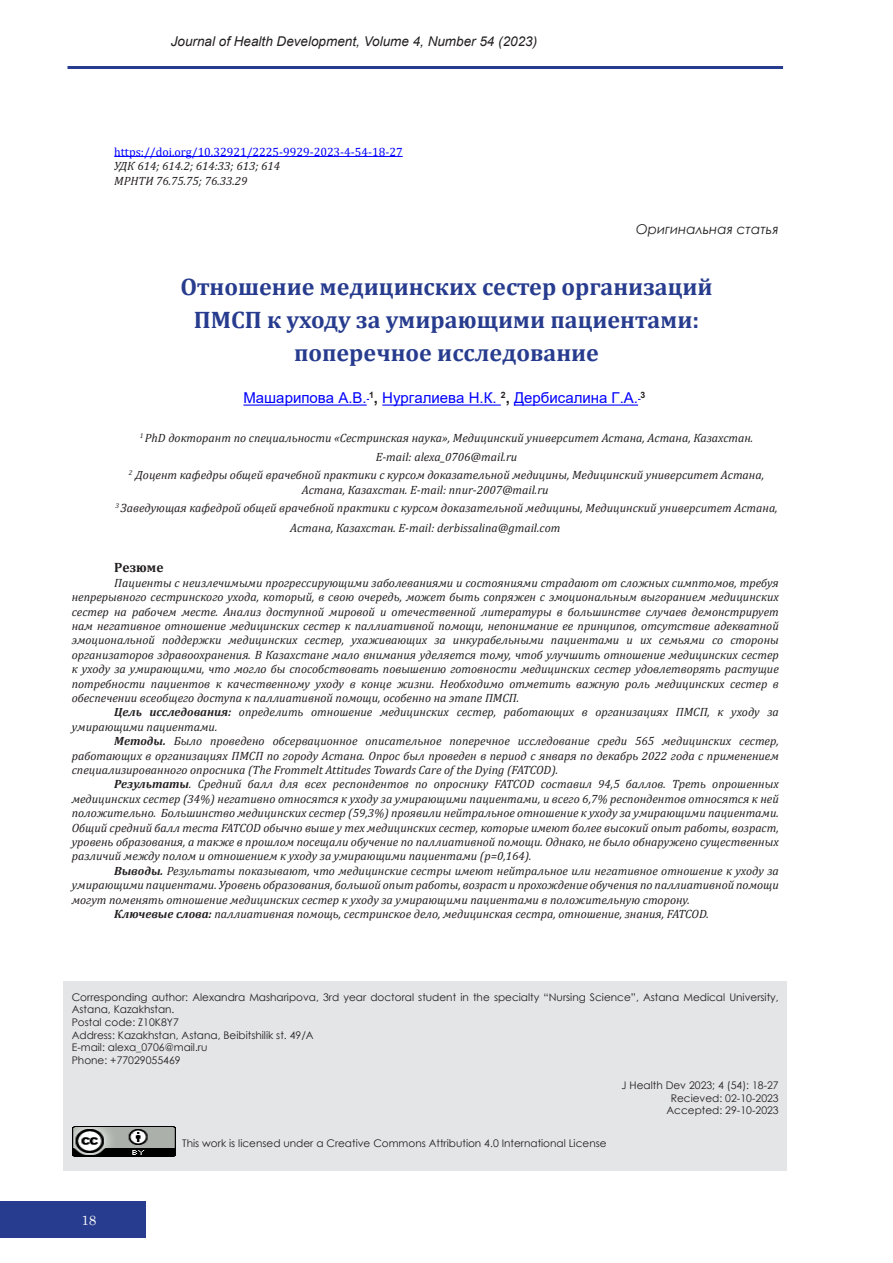
<style>
.page{position:relative;width:893px;height:1263px;background:#fff}
.page>*{position:absolute;margin:0;border:0;box-sizing:border-box;transform-origin:0 0}
.Название_статьи{font:700 24px "Cambria";color:#273c8e}
.ФИО_авторов{font:15px "Arial";color:#00f}
.t1{font:italic 13.5px "Arial";color:#231f20}
.Вид_статьи{font:italic 13.5px "Century Gothic";color:#231f20}
.Резюме{font:700 13.5px "Cambria";color:#231f20}
.t2{font:13.5px "Century";color:#fff}
.некоторый_текст_УДК{font:italic 12px/14.4px "Cambria";color:#231f20;text-align:justify}
.Должность{font:italic 12px/14.4px "Cambria";color:#231f20}
.некоторый_текст_УДК-2{font:12px "Cambria";color:#00f}
.для_корреспонденции{font:10.5px/12.6px "Century Gothic";color:#231f20}
.s1{font-weight:700;color:#231f20}
.s2{font-weight:700}
</style>
<div class="page">
<div style="left:0;top:1202px;width:146px;height:36px;background:#273c8e"></div>
<hr style="left:68px;top:66px;width:715px;height:3px;background:#273c8e">
<div style="left:63px;top:981px;width:724px;height:189px;background:#e4e5e7"></div>
<hr style="left:114px;top:156px;width:289px;height:1px;background:#00f">
<hr style="left:243px;top:404px;width:124px;height:2px;background:#00f">
<hr style="left:382px;top:404px;width:119px;height:2px;background:#00f">
<hr style="left:514px;top:404px;width:124px;height:2px;background:#00f">
<img style="left:72px;top:1127px;width:103px;height:30px">
<p class="t1" style="left:171px;top:32px;width:368px">Journal of Health Development, Volume 4, Number 54 (2023)</p>
<p class="некоторый_текст_УДК-2" style="left:114px;top:145px;width:290px">https://doi.org/10.32921/2225-9929-2023-4-54-18-27</p>
<p class="некоторый_текст_УДК" style="left:114px;top:158px;width:167px">УДК 614; 614.2; 614:33; 613; 614</p>
<p class="некоторый_текст_УДК" style="left:114px;top:173px;width:135px">МРНТИ 76.75.75; 76.33.29</p>
<p class="Вид_статьи" style="left:636px;top:220px;width:144px">Оригинальная статья</p>
<p class="Название_статьи" style="left:180px;top:270px;width:534px">Отношение медицинских сестер организаций</p>
<p class="Название_статьи" style="left:194px;top:303px;width:507px">ПМСП к уходу за умирающими пациентами:</p>
<p class="Название_статьи" style="left:294px;top:336px;width:306px">поперечное исследование</p>
<p class="ФИО_авторов" style="left:243px;top:388px;width:403px">Машарипова А.В. <sup>1</sup><span class="s1">,</span> Нургалиева Н.К. <sup>2</sup><span class="s1">,</span> Дербисалина Г.А. <sup>3</sup></p>
<p class="Должность" style="left:140px;top:430px;width:615px"><sup>1</sup> PhD докторант по специальности «Сестринская наука», Медицинский университет Астана, Астана, Казахстан.</p>
<p class="Должность" style="left:376px;top:449px;width:143px">E-mail: alexa_0706@mail.ru</p>
<p class="Должность" style="left:302px;top:467px;width:464px;text-indent:-173px"><sup>2</sup> Доцент кафедры общей врачебной практики с курсом доказательной медицины, Медицинский университет Астана,<br>Астана, Казахстан. E-mail: nnur-2007@mail.ru</p>
<p class="Должность" style="left:290px;top:498px;width:489px;line-height:19.8px;text-indent:-175px"><sup>3</sup> Заведующая кафедрой общей врачебной практики с курсом доказательной медицины, Медицинский университет Астана,<br>Астана, Казахстан. E-mail: derbissalina@gmail.com</p>
<p class="Резюме" style="left:114px;top:558px;width:51px">Резюме</p>
<p class="некоторый_текст_УДК" style="left:72px;top:575px;width:709px;text-indent:43px">Пациенты с неизлечимыми прогрессирующими заболеваниями и состояниями страдают от сложных симптомов, требуя непрерывного сестринского ухода, который, в свою очередь, может быть сопряжен с эмоциональным выгоранием медицинских сестер на рабочем месте. Анализ доступной мировой и отечественной литературы в большинстве случаев демонстрирует нам негативное отношение медицинских сестер к паллиативной помощи, непонимание ее принципов, отсутствие адекватной эмоциональной поддержки медицинских сестер, ухаживающих за инкурабельными пациентами и их семьями со стороны организаторов здравоохранения. В Казахстане мало внимания уделяется тому, чтоб улучшить отношение медицинских сестер к уходу за умирающими, что могло бы способствовать повышению готовности медицинских сестер удовлетворять растущие потребности пациентов к качественному уходу в конце жизни. Необходимо отметить важную роль медицинских сестер в обеспечении всеобщего доступа к паллиативной помощи, особенно на этапе ПМСП.</p>
<p class="некоторый_текст_УДК" style="left:72px;top:704px;width:708px;text-indent:43px"><span class="s2">Цель исследования:</span> определить отношение медицинских сестер, работающих в организациях ПМСП, к уходу за умирающими пациентами.</p>
<p class="некоторый_текст_УДК" style="left:72px;top:733px;width:708px;text-indent:43px"><span class="s2">Методы.</span> Было проведено обсервационное описательное поперечное исследование среди 565 медицинских сестер, работающих в организациях ПМСП по городу Астана. Опрос был проведен в период с января по декабрь 2022 года с применением специализированного опросника (The Frommelt Attitudes Towards Care of the Dying (FATCOD).</p>
<p class="некоторый_текст_УДК" style="left:72px;top:776px;width:709px;text-indent:43px"><span class="s2">Результаты</span>. Средний балл для всех респондентов по опроснику FATCOD составил 94,5 баллов. Треть опрошенных медицинских сестер (34%) негативно относятся к уходу за умирающими пациентами, и всего 6,7% респондентов относятся к ней положительно. Большинство медицинских сестер (59,3%) проявили нейтральное отношение к уходу за умирающими пациентами.<br>Общий средний балл теста FATCOD обычно выше у тех медицинских сестер, которые имеют более высокий опыт работы, возраст, уровень образования, а также в прошлом посещали обучение по паллиативной помощи. Однако, не было обнаружено существенных различий между полом и отношением к уходу за умирающими пациентами (р=0,164).</p>
<p class="некоторый_текст_УДК" style="left:72px;top:863px;width:708px;text-indent:43px"><span class="s2">Выводы.</span> Результаты показывают, что медицинские сестры имеют нейтральное или негативное отношение к уходу за умирающими пациентами. Уровень образования, большой опыт работы, возраст и прохождение обучения по паллиативной помощи могут поменять отношение медицинских сестер к уходу за умирающими пациентами в положительную сторону.</p>
<p class="некоторый_текст_УДК" style="left:114px;top:906px;width:596px"><span class="s2">Ключевые слова:</span> паллиативная помощь, сестринское дело, медицинская сестра, отношение, знания, FATCOD.</p>
<p class="для_корреспонденции" style="left:72px;top:990px;width:709px">Corresponding author: Alexandra Masharipova, 3rd year doctoral student in the specialty “Nursing Science”, Astana Medical University,<br>Astana, Kazakhstan.</p>
<p class="для_корреспонденции" style="left:72px;top:1016px;width:109px">Postal code: Z10K8Y7</p>
<p class="для_корреспонденции" style="left:72px;top:1028px;width:243px">Address: Kazakhstan, Astana, Beibitshilik st. 49/A</p>
<p class="для_корреспонденции" style="left:72px;top:1041px;width:137px">E-mail: alexa_0706@mail.ru</p>
<p class="для_корреспонденции" style="left:72px;top:1053px;width:110px">Phone: +77029055469</p>
<p class="для_корреспонденции" style="left:621px;top:1079px;width:159px">J Health Dev 2023; 4 (54): 18-27</p>
<p class="для_корреспонденции" style="left:671px;top:1091px;width:110px">Recieved: 02-10-2023</p>
<p class="для_корреспонденции" style="left:666px;top:1104px;width:114px">Accepted: 29-10-2023</p>
<p class="для_корреспонденции" style="left:182px;top:1136px;width:426px">This work is licensed under a Creative Commons Attribution 4.0 International License</p>
<p class="t2" style="left:81px;top:1209px;width:17px">18</p>
</div>
